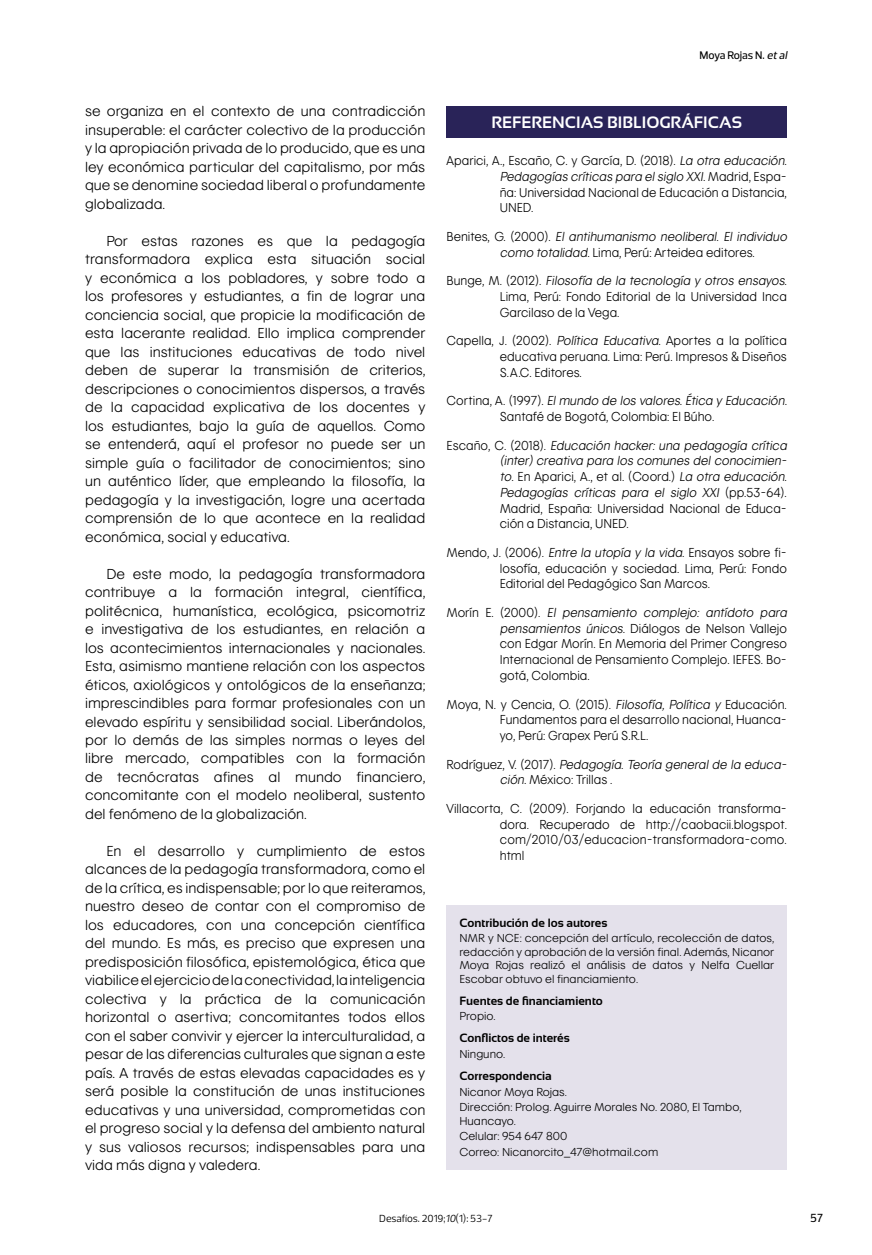
<style>
.page{position:relative;width:872px;height:1255px;background:#fff}
.page>*{position:absolute;margin:0;border:0;box-sizing:border-box;transform-origin:0 0}
.t1{font:700 16.5px "Sansation";color:#fff}
.t2{font:300 15px/18.5px "Kotex";color:#000;text-align:justify}
.t3{font:300 13.5px/15.8px "Kotex";color:#000;scale:.95 1}
.t4{font:italic 300 13.5px/15.8px "Kotex";color:#000;scale:.95 1}
.t5{font:300 12px/13.5px "Kotex";color:#000}
.t6{font:700 12px "Sansation";color:#000}
.t7{font:500 12px "Prelo";color:#000}
.t8{font:500 11.25px "Prelo";letter-spacing:-.05em;color:#000}
.t9{font:10.5px "Prelo";color:#000}
.s1{font-style:italic}
.s2{font-style:normal}
</style>
<div class="page">
<div style="left:446px;top:106px;width:341px;height:32px;background:#292358"></div>
<div style="left:446px;top:905px;width:341px;height:264px;background:#e4e1eb"></div>
<p class="t2" style="left:85px;top:102px;width:342px">se organiza en el contexto de una contradicción insuperable: el carácter colectivo de la producción y la apropiación privada de lo producido, que es una ley económica particular del capitalismo, por más que se denomine sociedad liberal o profundamente globalizada.</p>
<p class="t2" style="left:85px;top:231px;width:342px;text-indent:21px">Por estas razones es que la pedagogía transformadora explica esta situación social y económica a los pobladores, y sobre todo a los profesores y estudiantes, a fin de lograr una conciencia social, que propicie la modificación de esta lacerante realidad. Ello implica comprender que las instituciones educativas de todo nivel deben de superar la transmisión de criterios, descripciones o conocimientos dispersos, a través de la capacidad explicativa de los docentes y los estudiantes, bajo la guía de aquellos. Como se entenderá, aquí el profesor no puede ser un simple guía o facilitador de conocimientos; sino un auténtico líder, que empleando la filosofía, la pedagogía y la investigación, logre una acertada comprensión de lo que acontece en la realidad económica, social y educativa.</p>
<p class="t2" style="left:85px;top:564px;width:342px;text-indent:21px">De este modo, la pedagogía transformadora contribuye a la formación integral, científica, politécnica, humanística, ecológica, psicomotriz e investigativa de los estudiantes, en relación a los acontecimientos internacionales y nacionales.<br>Esta, asimismo mantiene relación con los aspectos éticos, axiológicos y ontológicos de la enseñanza; imprescindibles para formar profesionales con un elevado espíritu y sensibilidad social. Liberándolos, por lo demás de las simples normas o leyes del libre mercado, compatibles con la formación de tecnócratas afines al mundo financiero, concomitante con el modelo neoliberal, sustento del fenómeno de la globalización.</p>
<p class="t2" style="left:85px;top:841px;width:342px;text-indent:21px">En el desarrollo y cumplimiento de estos alcances de la pedagogía transformadora, como el de la crítica, es indispensable; por lo que reiteramos, nuestro deseo de contar con el compromiso de los educadores, con una concepción científica del mundo. Es más, es preciso que expresen una predisposición filosófica, epistemológica, ética que viabilice el ejercicio de la conectividad, la inteligencia colectiva y la práctica de la comunicación horizontal o asertiva; concomitantes todos ellos con el saber convivir y ejercer la interculturalidad, a pesar de las diferencias culturales que signan a este país. A través de estas elevadas capacidades es y será posible la constitución de unas instituciones educativas y una universidad, comprometidas con el progreso social y la defensa del ambiento natural y sus valiosos recursos; indispensables para una vida más digna y valedera.</p>
<p class="t8" style="left:699px;top:48px;width:91px">Moya Rojas N. <span class="s1">etal</span></p>
<p class="t1" style="left:491px;top:113px;width:252px">REFERENCIAS BIBLIOGRÁFICAS</p>
<p class="t3" style="left:500px;top:152px;width:306px;text-indent:-53px">Aparici, A., Escaño, C. y García, D. (2018). <span class="s1">La otra educación.<br>Pedagogías críticas para elsiglo XXI.</span>M a d r i d , E s p a - ña: Universidad Nacional de Educación a Distancia, UNED.</p>
<p class="t4" style="left:500px;top:228px;width:306px;text-indent:-53px"><span class="s2">B e n i te s, G. ( 2 0 0 0 ) .</span> El antihumanismo neoliberal. El individuo como totalidad.<span class="s2">Lima, Perú: Arteidea editores.</span></p>
<p class="t3" style="left:500px;top:272px;width:306px;text-indent:-53px">B u n g e , M . ( 2 0 1 2 ) . <span class="s1">Filosofía de la tecnología y otros ensayos.<br></span>Lima, Perú: Fondo Editorial de la Universidad Inca<br>Garcilaso de la Vega.</p>
<p class="t3" style="left:500px;top:332px;width:304px;text-align:justify;text-indent:-53px">Capella, J. (2002). <span class="s1">Política Educativa.</span> Aportes a la política educativa peruana. Lima: Perú. Impresos &amp; Diseños S.A.C. Editores.</p>
<p class="t3" style="left:500px;top:392px;width:306px;text-indent:-53px">C o r t i n a , A . (1 9 9 7 ) . <span class="s1">El mundo de los valores. Ética y Educación.<br></span>Santafé de Bogotá, Colombia: El Búho.</p>
<p class="t4" style="left:500px;top:437px;width:306px;text-indent:-53px"><span class="s2">E s c a ñ o , C . ( 2 0 1 8 ) .</span> Educación hacker: una pedagogía crítica (inter) creativa para los comunes del conocimien&shy;to. <span class="s2">En Aparici, A., et al. (Coord.)</span> La otra educación.<br>Pedagogías críticas para el siglo XXI <span class="s2">( p p . 5 3 - 6 4 ) .<br>Madrid, España: Universidad Nacional de Educa&shy;ción a Distancia, UNED.</span></p>
<p class="t3" style="left:500px;top:544px;width:304px;text-align:justify;text-indent:-53px">Mendo, J. (2006). <span class="s1">Entre la utopía y la vida.</span> Ensayos sobre fi&shy;losofía, educación y sociedad. Lima, Perú: Fondo Editorial del Pedagógico San Marcos.</p>
<p class="t3" style="left:500px;top:604px;width:306px;text-indent:-53px">M o rí n E . ( 2 0 0 0 ) . <span class="s1">El pensamiento complejo: antídoto para pensamientos únicos.</span> Diálogos de Nelson Vallejo con Edgar Morín. En Memoria del Primer Congreso Internacional de Pensamiento Complejo. IEFES. Bo&shy;gotá, Colombia.</p>
<p class="t3" style="left:500px;top:696px;width:304px;text-align:justify;text-indent:-53px">Moya, N. y Cencia, O. (2015). <span class="s1">Filosofía, Política y</span> Educación.<br>Fundamentos para el desarrollo nacional, Huanca&shy;yo, Perú: Grapex Perú S.R.L.</p>
<p class="t4" style="left:500px;top:756px;width:306px;text-indent:-53px"><span class="s2">Ro d ríg u ez , V. ( 2 0 1 7 ) .</span> Pedagogía. Teoría general de la educa&shy;ción.<span class="s2">México: Trillas .</span></p>
<p class="t3" style="left:500px;top:800px;width:304px;text-align:justify;text-indent:-53px">Villacorta, C. (2009). Forjando la educación transforma&shy;dora. Recuperado de http://caobacii.blogspot. com/2010/03/educacion-transformadora-como. html</p>
<p class="t6" style="left:459px;top:915px;width:150px">Contribución de los autores</p>
<p class="t5" style="left:459px;top:931px;width:316px;text-align:justify">NMR y NCE: concepción del artículo, recolección de datos, redacción y aprobación de la versión final. Además, Nicanor Moya Rojas realizó el análisis de datos y Nelfa Cuellar Escobar obtuvo el financiamiento.</p>
<p class="t6" style="left:459px;top:993px;width:145px">Fuentes de financiamiento</p>
<p class="t5" style="left:459px;top:1009px;width:38px">Propio.</p>
<p class="t6" style="left:459px;top:1031px;width:112px">Conflictos de interés</p>
<p class="t5" style="left:459px;top:1046px;width:47px">Ninguno.</p>
<p class="t6" style="left:459px;top:1069px;width:94px">Correspondencia</p>
<p class="t5" style="left:459px;top:1083px;width:284px;line-height:15.6px">Nicanor Moya Rojas.<br>Dirección: Prolog. Aguirre Morales No. 2080, El Tambo,</p>
<p class="t5" style="left:459px;top:1112px;width:200px;line-height:15.6px">Huancayo.<br>Celular: 954 647 800<br>Correo: Nicanorcito_47@hotmail.com</p>
<p class="t9" style="left:379px;top:1211px;width:115px">Desafíos. 2019;<span class="s1">10</span>(1): 53-7</p>
<p class="t7" style="left:810px;top:1210px;width:14px">57</p>
</div>
